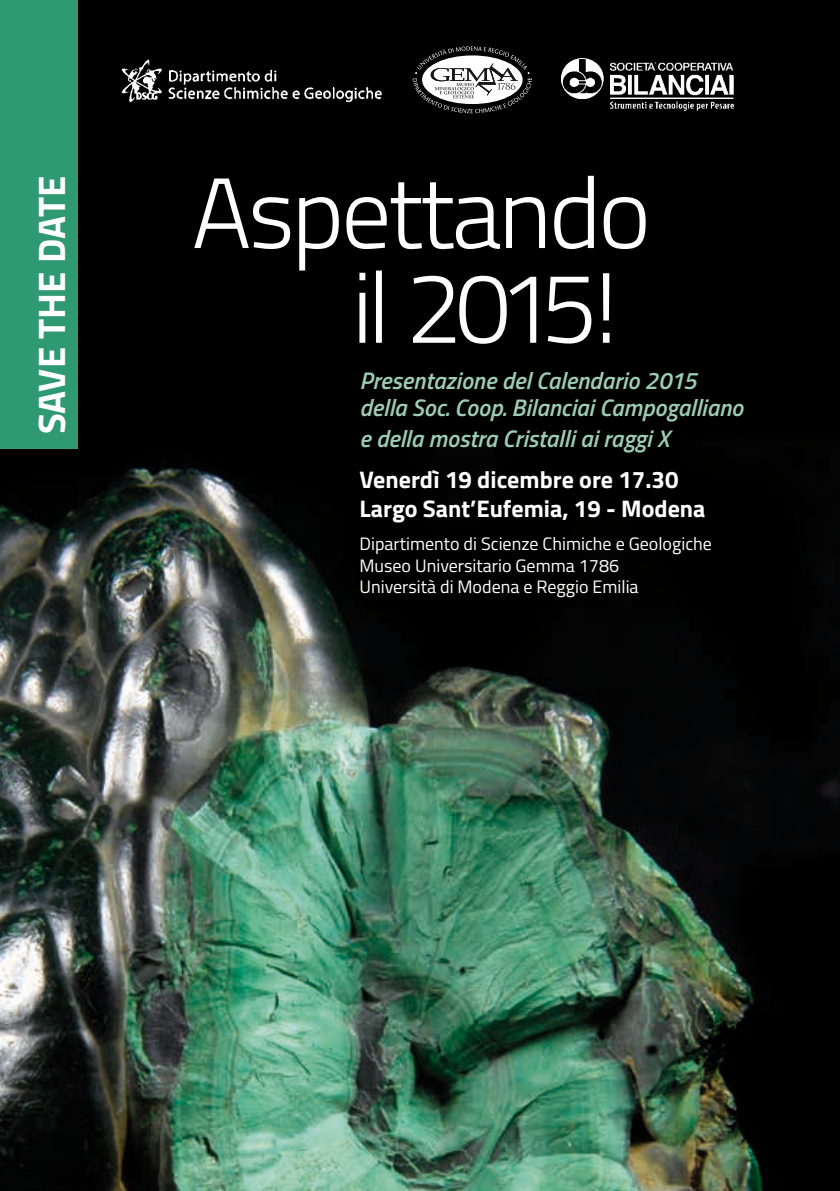
<style>
.page{position:relative;width:840px;height:1191px;background:#fff}
.page>*{position:absolute;margin:0;border:0;box-sizing:border-box;transform-origin:0 0}
.t1{font:700 38.4px "Titillium";letter-spacing:-.005em;color:#fff}
.t2{font:italic 600 24px/27px "Titillium";color:#9cccb4}
.t3{font:700 24px/28.8px "Titillium";color:#fff}
.t4{font:18px/21.6px "Titillium";color:#fff}
</style>
<div class="page">
<img style="left:0;top:0;width:839px;height:1191px">
<div style="left:0;top:0;width:78px;height:448px;background:#2f9973"></div>
<svg style="left:359px;top:270px;width:250px;height:74px"></svg>
<svg style="left:194px;top:176px;width:451px;height:94px;fill:#010000"></svg>
<svg style="left:412px;top:46px;width:119px;height:67px"></svg>
<img style="left:120px;top:58px;width:262px;height:43px">
<img style="left:561px;top:58px;width:179px;height:54px">
<h1 class="t1" style="left:22px;top:434px;width:260px;rotate:-90deg">SAVE THE DATE</h1>
<h2 class="t2" style="left:359px;top:365px;width:385px">Presentazione del Calendario 2015 della Soc. Coop. Bilanciai Campogalliano</h2>
<h2 class="t2" style="left:359px;top:424px;width:311px">e della mostra Cristalli ai raggi X</h2>
<h2 class="t3" style="left:359px;top:464px;width:347px">Venerdì 19 dicembre ore 17.30<br>Largo Sant’Eufemia, 19 - Modena</h2>
<p class="t4" style="left:359px;top:532px;width:354px">Dipartimento di Scienze Chimiche e Geologiche<br>Museo Universitario Gemma 1786<br>Università di Modena e Reggio Emilia</p>
</div>
